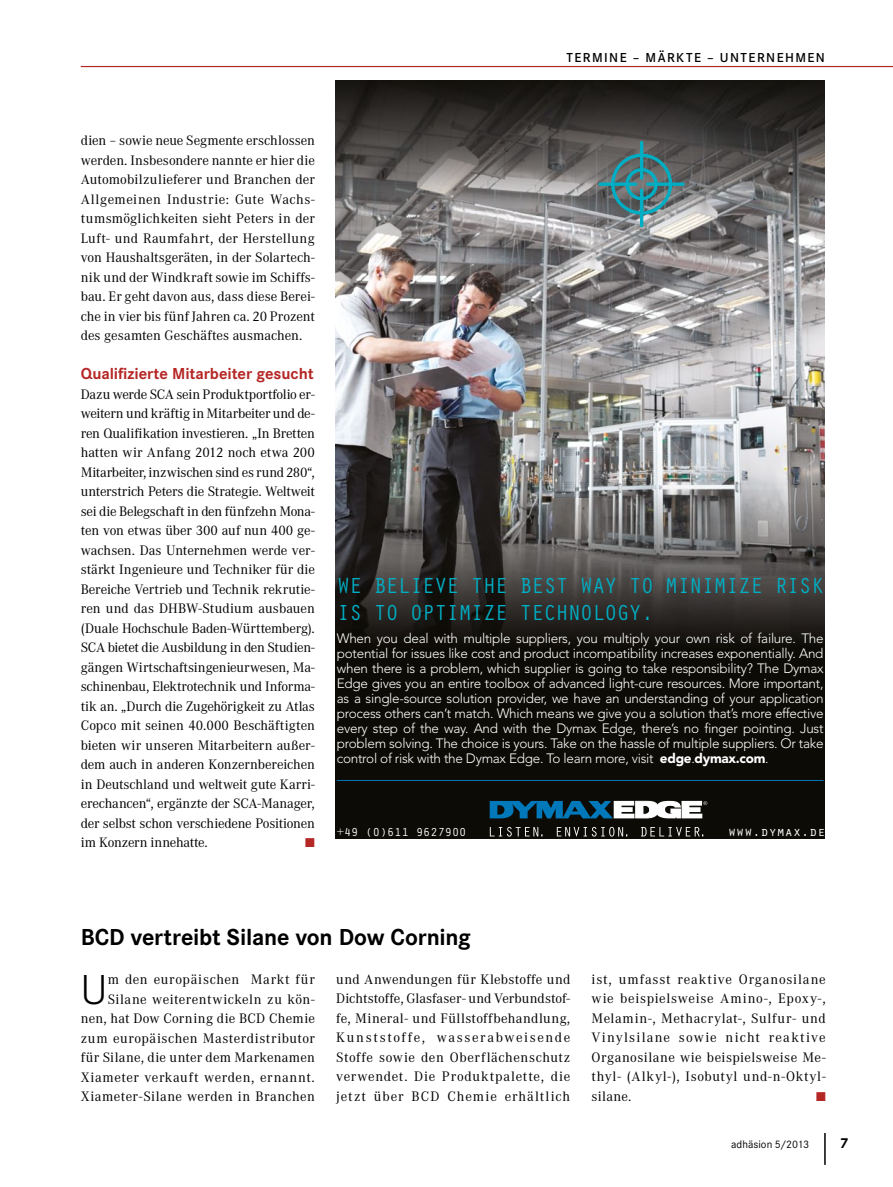
<style>
.page{position:relative;width:893px;height:1187px;background:#fff}
.page>*{position:absolute;margin:0;border:0;box-sizing:border-box;transform-origin:0 0}
.t1{font:300 43.5px "Corporate S";color:#000}
.t2{font:700 24px "Corporate S";letter-spacing:-.01em;color:#000}
.t3{font:22.5px/27px "Orator";letter-spacing:-.06em;color:#00aec4}
.t4{font:700 16.5px "Corporate S";letter-spacing:-.005em;color:#b52725}
.t5{font:700 15px "Corporate S";color:#000}
.t6{font:14.25px/19.5px "Corporate ATOT";letter-spacing:.03em;color:#000;text-align:justify}
.t7{font:300 13.5px/15px "Avenir";letter-spacing:-.02em;color:#fff;text-align:justify}
.t8{font:600 13.5px "Corporate S";letter-spacing:.105em;color:#000}
.t9{font:13.5px "Orator";color:#fff}
.t10{font:12.75px "Zapf Dingbats Std";color:#b52725}
.t11{font:12px "Orator";color:#fff}
.t12{font:11.25px "Corporate S";letter-spacing:.005em;color:#000}
.s1{font-weight:900}
</style>
<div class="page">
<hr style="left:81px;top:66px;width:812px;height:1px;background:#b52725">
<hr style="left:824px;top:1132px;width:2px;height:32px;background:#000">
<img style="left:336px;top:81px;width:489px;height:757px">
<hr style="left:337px;top:780px;width:487px;height:1px;background:#0078ba">
<svg style="left:598px;top:141px;width:87px;height:86px"></svg>
<svg style="left:490px;top:826px;width:213px;height:10px"></svg>
<svg style="left:490px;top:800px;width:217px;height:18px"></svg>
<p class="t8" style="left:566px;top:50px;width:260px">TERMINE – MÄRKTE – UNTERNEHMEN</p>
<p class="t6" style="left:81px;top:131px;width:236px">dien – sowie neue Segmente erschlossen werden. Insbesondere nannte er hier die Automobilzulieferer und Branchen der Allgemeinen Industrie: Gute Wachs&shy;tumsmöglichkeiten sieht Peters in der Luft- und Raumfahrt, der Herstellung von Haushaltsgeräten, in der Solartech&shy;nik und der Windkraft sowie im Schiffs&shy;bau. Er geht davon aus, dass diese Berei&shy;che in vier bis fünf Jahren ca. 20 Prozent des gesamten Geschäftes ausmachen.</p>
<p class="t4" style="left:81px;top:364px;width:234px">Qualifizierte Mitarbeiter gesucht</p>
<p class="t6" style="left:81px;top:384px;width:236px">Dazu werde SCA sein Produktportfolio er&shy;weitern und kräftig in Mitarbeiter und de&shy;ren Qualifikation investieren. „In Bretten hatten wir Anfang 2012 noch etwa 200<br>Mitarbeiter, inzwischen sind es rund 280“, unterstrich Peters die Strategie. Weltweit sei die Belegschaft in den fünfzehn Mona&shy;ten von etwas über 300 auf nun 400 ge&shy;wachsen. Das Unternehmen werde ver&shy;stärkt Ingenieure und Techniker für die Bereiche Vertrieb und Technik rekrutie&shy;ren und das DHBW-Studium ausbauen (Duale Hochschule Baden-Württemberg).<br>SCA bietet die Ausbildung in den Studien&shy;gängen Wirtschaftsingenieurwesen, Ma&shy;schinenbau, Elektrotechnik und Informa&shy;tik an. „Durch die Zugehörigkeit zu Atlas Copco mit seinen 40.000 Beschäftigten bieten wir unseren Mitarbeitern außer&shy;dem auch in anderen Konzernbereichen in Deutschland und weltweit gute Karri&shy;erechancen“, ergänzte der SCA-Manager, der selbst schon verschiedene Positionen im Konzern innehatte.</p>
<p class="t10" style="left:305px;top:836px;width:11px">■</p>
<h3 class="t3" style="left:337px;top:571px;width:489px">WE BELIEVE THE BEST WAY TO MINIMIZE RISK<br>IS TO OPTIMIZE TECHNOLOGY.</h3>
<p class="t7" style="left:337px;top:631px;width:488px">When you deal with multiple suppliers, you multiply your own risk of failure. The potential for issues like cost and product incompatibility increases exponentially. And when there is a problem, which supplier is going to take responsibility? The Dymax Edge gives you an entire toolbox of advanced light-cure resources. More important, as a single-source solution provider, we have an understanding of your application process others can’t match. Which means we give you a solution that’s more effective every step of the way. And with the Dymax Edge, there’s no finger pointing. Just problem solving. The choice is yours. Take on the hassle of multiple suppliers. Or take control of risk with the Dymax Edge. To learn more, visit <span class="s1">edge</span>.<span class="s1">dymax.com</span>.</p>
<p class="t11" style="left:337px;top:823px;width:131px">+49 (0)611 9627900</p>
<p class="t9" style="left:728px;top:821px;width:99px">www.dymax.de</p>
<h2 class="t2" style="left:81px;top:923px;width:392px">BCD vertreibt Silane von Dow Corning</h2>
<h1 class="t1" style="left:81px;top:964px;width:28px">U</h1>
<p class="t6" style="left:81px;top:969px;width:236px;text-align:right">m den europäischen Markt für Silane weiterentwickeln zu kön&shy;nen, hat Dow Corning die BCD Chemie zum europäischen Masterdistributor für Silane, die unter dem Markenamen Xiameter verkauft werden, ernannt.<br>Xiameter-Silane werden in Branchen</p>
<p class="t6" style="left:336px;top:969px;width:236px">und Anwendungen für Klebstoffe und Dichtstoffe, Glasfaser- und Verbundstof&shy;fe, Mineral- und Füllstoffbehandlung, Kunststoffe, wasserabweisende Stoffe sowie den Oberflächenschutz verwendet. Die Produktpalette, die jetzt über BCD Chemie erhältlich</p>
<p class="t6" style="left:592px;top:969px;width:236px">ist, umfasst reaktive Organosilane wie beispielsweise Amino-, Epoxy-, Melamin-, Methacrylat-, Sulfur- und Vinylsilane sowie nicht reaktive Organosilane wie beispielsweise Me&shy;thyl- (Alkyl-), Isobutyl und-n-Oktyl&shy;silane.</p>
<p class="t10" style="left:816px;top:1090px;width:11px">■</p>
<p class="t12" style="left:731px;top:1137px;width:79px">adhäsion 5/2013</p>
<p class="t5" style="left:840px;top:1133px;width:10px">7</p>
</div>
